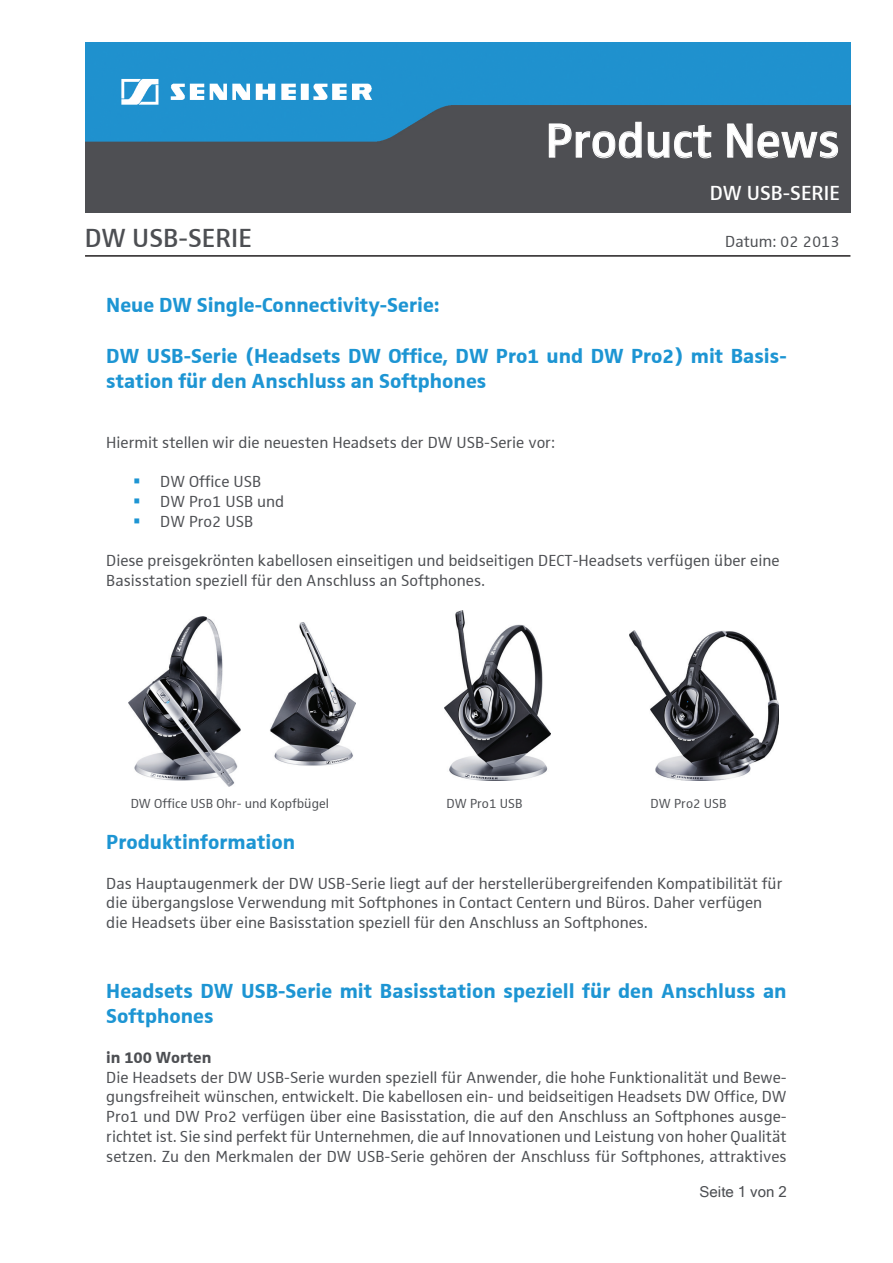
<style>
.page{position:relative;width:893px;height:1263px;background:#fff}
.page>*{position:absolute;margin:0;border:0;box-sizing:border-box;transform-origin:0 0}
.t1{font:600 49.5px "Sennheiser";color:#fff}
.t2{font:600 27px "Sennheiser";color:#4d4f53}
.t3{font:700 21px/25.2px "Sennheiser";color:#1d95d3}
.t4{font:600 21px "Sennheiser";color:#fff}
.t5{font:16.5px/19.8px "Sennheiser";color:#4d4f53}
.t6{font:700 16.5px "Sennheiser";color:#4d4f53}
.t7{font:15px "Microsoft Sans Serif";color:#4d4f53}
.t8{font:13.5px "Sennheiser";color:#4d4f53}
.s1{color:#1d95d3}
</style>
<div class="page">
<img style="left:85px;top:43px;width:765px;height:169px">
<hr style="left:85px;top:255px;width:765px;height:2px;background:#231f20">
<svg style="left:549px;top:121px;width:93px;height:38px;background:#67686b"></svg>
<svg style="left:648px;top:125px;width:63px;height:34px;background:#69696d"></svg>
<svg style="left:727px;top:123px;width:111px;height:36px;background:#6a6b6e"></svg>
<img style="left:129px;top:617px;width:227px;height:170px">
<img style="left:445px;top:610px;width:105px;height:170px">
<img style="left:629px;top:631px;width:149px;height:150px">
<h1 class="t1" style="left:545px;top:112px;width:296px">Product News</h1>
<p class="t4" style="left:710px;top:181px;width:129px">DW USB-SErie</p>
<h2 class="t2" style="left:85px;top:223px;width:169px">DW USB-SERI E</h2>
<p class="t5" style="left:725px;top:232px;width:116px">Datum: 02 2013</p>
<p class="t3" style="left:106px;top:293px;width:335px">Neue DW Single-Connectivity-Serie:</p>
<p class="t3" style="left:106px;top:343px;width:682px">DW USB-Serie (Headsets DW Office, DW Pro1 und DW Pro2) mit Basis&shy;station für den Anschluss an Softphones</p>
<p class="t5" style="left:106px;top:432px;width:450px">Hiermit stellen wir die neuesten Headsets der DW USB-Serie vor:</p>
<p class="t5" style="left:133px;top:472px;width:129px"><span class="s1">▪</span> DW Office USB</p>
<p class="t5" style="left:133px;top:491px;width:152px"><span class="s1">▪</span> DW Pro1 USB und</p>
<p class="t5" style="left:133px;top:511px;width:121px"><span class="s1">▪</span> DW Pro2 USB</p>
<p class="t5" style="left:106px;top:551px;width:675px">Diese preisgekrönten kabellosen einseitigen und beidseitigen DECT-Headsets verfügen über eine<br>Basisstation speziell für den Anschluss an Softphones.</p>
<p class="t8" style="left:131px;top:795px;width:200px">DW Office USB Ohr- und Kopfbügel</p>
<p class="t8" style="left:446px;top:796px;width:77px">DW Pro1 USB</p>
<p class="t8" style="left:651px;top:796px;width:77px">DW Pro2 USB</p>
<p class="t3" style="left:106px;top:829px;width:190px">Produktinformation</p>
<p class="t5" style="left:106px;top:873px;width:678px">Das Hauptaugenmerk der DW USB-Serie liegt auf der herstellerübergreifenden Kompatibilität für die übergangslose Verwendung mit Softphones in Contact Centern und Büros. Daher verfügen die Headsets über eine Basisstation speziell für den Anschluss an Softphones.</p>
<p class="t3" style="left:106px;top:978px;width:682px">Headsets DW USB-Serie mit Basisstation speziell für den Anschluss an<br>Softphones</p>
<p class="t6" style="left:106px;top:1047px;width:107px">in 100 Worten</p>
<p class="t5" style="left:106px;top:1067px;width:682px;text-align:justify">Die Headsets der DW USB-Serie wurden speziell für Anwender, die hohe Funktionalität und Bewe&shy;gungsfreiheit wünschen, entwickelt. Die kabellosen ein- und beidseitigen Headsets DW Office, DW Pro1 und DW Pro2 verfügen über eine Basisstation, die auf den Anschluss an Softphones ausge&shy;richtet ist. Sie sind perfekt für Unternehmen, die auf Innovationen und Leistung von hoher Qualität setzen. Zu den Merkmalen der DW USB-Serie gehören der Anschluss für Softphones, attraktives</p>
<p class="t7" style="left:700px;top:1182px;width:89px">Seite 1 von 2</p>
</div>
